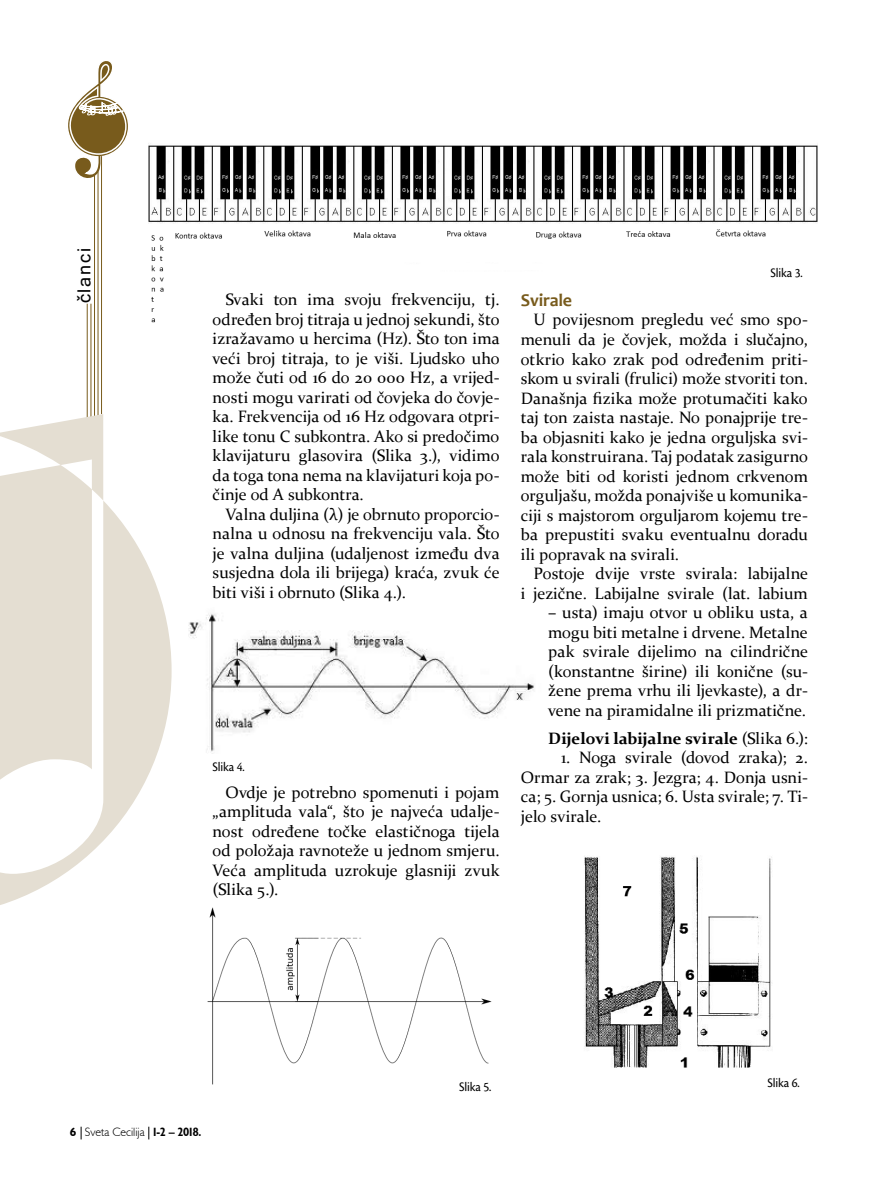
<style>
.page{position:relative;width:893px;height:1191px;background:#fff}
.page>*{position:absolute;margin:0;border:0;box-sizing:border-box;transform-origin:0 0}
.t1{font:700 18px "Candara";color:#785b1c}
.t2{font:18px "Microsoft Sans Serif";letter-spacing:.1em;color:#000}
.t3{font:16.5px/19.5px "Constantia";color:#000;text-align:justify}
.t4{font:700 16.5px "Constantia";letter-spacing:-.01em;color:#000}
.t5{font:13.5px "Cronos Pro";letter-spacing:-.01em;color:#000;scale:.94 1}
.t6{font:300 12px "Humanist 521 BT";color:#000}
.s1{font-weight:400}
.s2{font-weight:700}
.s3{font-weight:700;font-stretch:condensed}
</style>
<div class="page">
<svg style="left:68px;top:61px;width:60px;height:124px"></svg>
<svg style="left:81px;top:1126px;width:1px;height:13px"></svg>
<svg style="left:148px;top:1126px;width:1px;height:13px"></svg>
<hr style="left:98px;top:171px;width:1px;height:250px;background:#785b1c">
<hr style="left:101px;top:156px;width:1px;height:258px;background:#785b1c">
<hr style="left:94px;top:174px;width:1px;height:250px;background:#785b1c">
<hr style="left:91px;top:304px;width:1px;height:114px;background:#785b1c">
<hr style="left:87px;top:304px;width:1px;height:114px;background:#785b1c">
<img style="left:148px;top:143px;width:669px;height:180px">
<img style="left:188px;top:613px;width:346px;height:141px">
<img style="left:207px;top:907px;width:285px;height:178px">
<img style="left:584px;top:856px;width:188px;height:212px">
<svg style="left:0;top:414px;width:103px;height:51px"></svg>
<svg style="left:0;top:465px;width:172px;height:440px;fill:#e4ded2"></svg>
<p class="t2" style="left:72px;top:303px;width:57px;rotate:-90deg">članci</p>
<p class="t3" style="left:213px;top:289px;width:289px;text-indent:13px">Svaki ton ima svoju frekvenciju, tj. određen broj titraja u jednoj sekundi, što izražavamo u hercima (Hz). Što ton ima veći broj titraja, to je viši. Ljudsko uho može čuti od 16 do 20 000 Hz, a vrijed&shy;nosti mogu varirati od čovjeka do čovje&shy;ka. Frekvencija od 16 Hz odgovara otpri&shy;like tonu C subkontra. Ako si predočimo klavijaturu glasovira (Slika 3.), vidimo da toga tona nema na klavijaturi koja po&shy;činje od A subkontra.</p>
<p class="t3" style="left:213px;top:504px;width:289px;text-indent:13px">Valna duljina (λ) je obrnuto proporcio&shy;nalna u odnosu na frekvenciju vala. Što je valna duljina (udaljenost između dva susjedna dola ili brijega) kraća, zvuk će biti viši i obrnuto (Slika 4.).</p>
<p class="t5" style="left:213px;top:758px;width:36px">Slika 4.</p>
<p class="t3" style="left:213px;top:781px;width:289px;text-indent:13px">Ovdje je potrebno spomenuti i pojam „amplituda vala“, što je najveća udalje&shy;nost određene točke elastičnoga tijela od položaja ravnoteže u jednom smjeru.<br>Veća amplituda uzrokuje glasniji zvuk (Slika 5.).</p>
<p class="t5" style="left:771px;top:265px;width:36px">Slika 3.</p>
<p class="t1" style="left:521px;top:289px;width:53px">Svirale</p>
<p class="t3" style="left:521px;top:309px;width:289px;text-indent:13px">U povijesnom pregledu već smo spo&shy;menuli da je čovjek, možda i slučajno, otkrio kako zrak pod određenim priti&shy;skom u svirali (frulici) može stvoriti ton.<br>Današnja fizika može protumačiti kako taj ton zaista nastaje. No ponajprije tre&shy;ba objasniti kako je jedna orguljska svi&shy;rala konstruirana. Taj podatak zasigurno može biti od koristi jednom crkvenom orguljašu, možda ponajviše u komunika&shy;ciji s majstorom orguljarom kojemu tre&shy;ba prepustiti svaku eventualnu doradu ili popravak na svirali.</p>
<p class="t3" style="left:521px;top:563px;width:289px;text-align:right">Postoje dvije vrste svirala: labijalne<br>i jezične. Labijalne svirale (lat. labium</p>
<p class="t3" style="left:548px;top:602px;width:261px">– usta) imaju otvor u obliku usta, a mogu biti metalne i drvene. Metalne pak svirale dijelimo na cilindrične (konstantne širine) ili konične (su&shy;žene prema vrhu ili ljevkaste), a dr&shy;vene na piramidalne ili prizmatične.</p>
<p class="t4" style="left:548px;top:726px;width:261px">Dijelovi labijalne svirale <span class="s1">(Slika 6.):</span></p>
<p class="t3" style="left:521px;top:747px;width:289px;text-indent:40px">1. Noga svirale (dovod zraka); 2.<br>Ormar za zrak; 3. Jezgra; 4. Donja usni&shy;ca; 5. Gornja usnica; 6. Usta svirale; 7. Ti&shy;jelo svirale.</p>
<p class="t6" style="left:70px;top:1124px;width:133px"><span class="s2">6</span> Sveta Cecilija <span class="s3">1-2 – 2018.</span></p>
<p class="t5" style="left:459px;top:1078px;width:36px">Slika 5.</p>
<p class="t5" style="left:767px;top:1075px;width:36px">Slika 6.</p>
</div>
